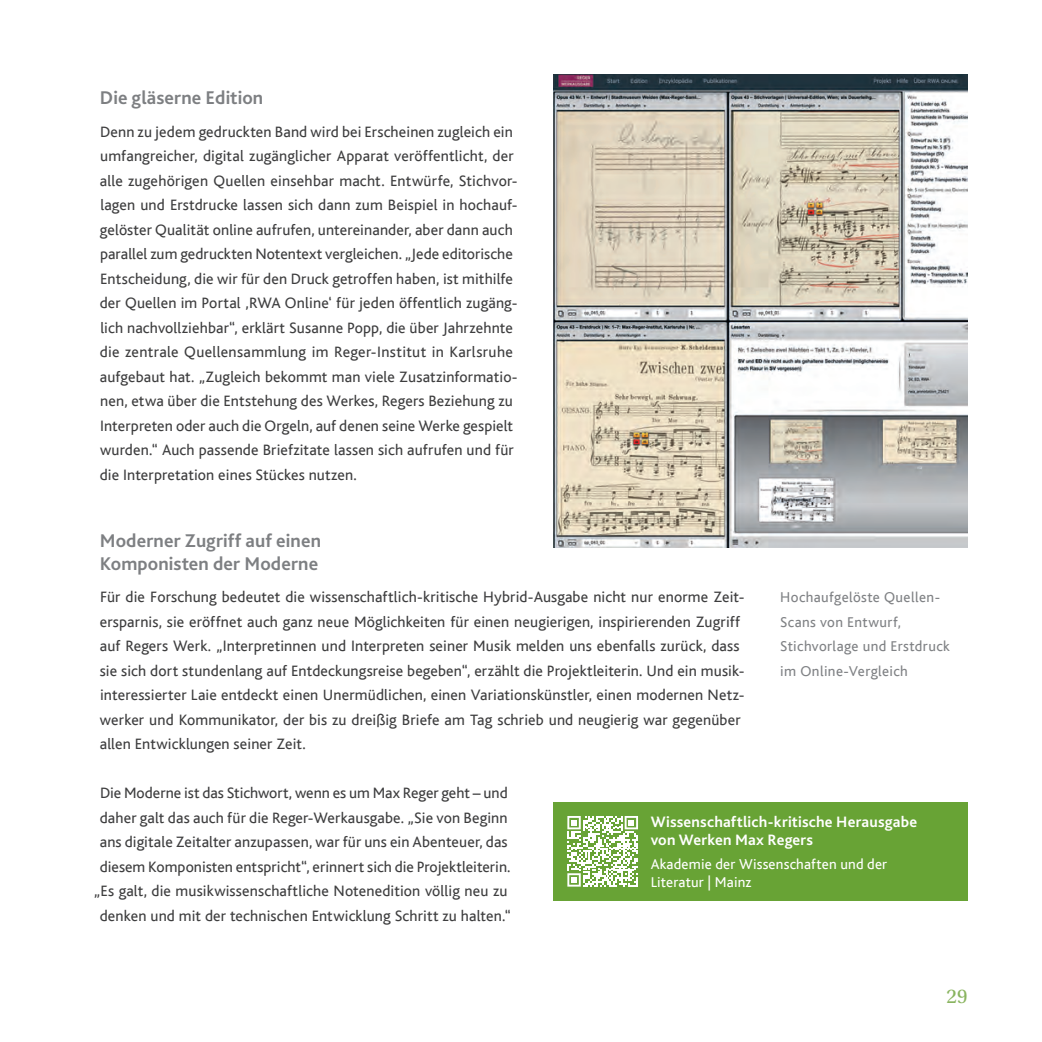
<style>
.page{position:relative;width:1042px;height:1042px;background:#fff}
.page>*{position:absolute;margin:0;border:0;box-sizing:border-box;transform-origin:0 0}
.t1{font:21px "Utopia Std";color:#89b45f}
.t2{font:700 19.25px/23.1px "Bliss Pro";letter-spacing:.005em;color:#7d7f82}
.t3{font:15.75px/24.5px "Bliss";letter-spacing:.01em;color:#3e3e3f}
.t4{font:700 15.75px/17.5px "Bliss Pro";letter-spacing:.01em;color:#fff}
.t5{font:14.88px/24.5px "Bliss";letter-spacing:.025em;color:#808285}
.t6{font:14.88px/17.5px "Bliss";letter-spacing:.01em;color:#fff}
</style>
<div class="page">
<div style="left:553px;top:801px;width:414px;height:99px;background:#68a335"></div>
<svg style="left:567px;top:816px;width:71px;height:70px"></svg>
<img style="left:553px;top:74px;width:414px;height:473px">
<p class="t2" style="left:100px;top:86px;width:165px">Die gläserne Edition</p>
<p class="t3" style="left:100px;top:119px;width:419px">Denn zu jedem gedruckten Band wird bei Erscheinen zugleich ein umfangreicher, digital zugänglicher Apparat veröffentlicht, der alle zugehörigen Quellen einsehbar macht. Entwürfe, Stichvor&shy;lagen und Erstdrucke lassen sich dann zum Beispiel in hochauf&shy;gelöster Qualität online aufrufen, untereinander, aber dann auch parallel zum gedruckten Notentext vergleichen. „Jede editorische Entscheidung, die wir für den Druck getroffen haben, ist mithilfe der Quellen im Portal ‚RWA Online‘ für jeden öffentlich zugäng&shy;lich nachvollziehbar“, erklärt Susanne Popp, die über Jahrzehnte die zentrale Quellensammlung im Reger-Institut in Karlsruhe aufgebaut hat. „Zugleich bekommt man viele Zusatzinformatio&shy;nen, etwa über die Entstehung des Werkes, Regers Beziehung zu Interpreten oder auch die Orgeln, auf denen seine Werke gespielt wurden.“ Auch passende Briefzitate lassen sich aufrufen und für die Interpretation eines Stückes nutzen.</p>
<p class="t2" style="left:100px;top:529px;width:223px">Moderner Zugriff auf einen<br>Komponisten der Moderne</p>
<p class="t3" style="left:100px;top:585px;width:646px">Für die Forschung bedeutet die wissenschaftlich-kritische Hybrid-Ausgabe nicht nur enorme Zeit&shy;ersparnis, sie eröffnet auch ganz neue Möglichkeiten für einen neugierigen, inspirierenden Zugriff auf Regers Werk. „Interpretinnen und Interpreten seiner Musik melden uns ebenfalls zurück, dass sie sich dort stundenlang auf Entdeckungsreise begeben“, erzählt die Projektleiterin. Und ein musik&shy;interessierter Laie entdeckt einen Unermüdlichen, einen Variationskünstler, einen modernen Netz&shy;werker und Kommunikator, der bis zu dreißig Briefe am Tag schrieb und neugierig war gegenüber allen Entwicklungen seiner Zeit.</p>
<p class="t3" style="left:94px;top:781px;width:419px;text-align:center">Die Moderne ist das Stichwort, wenn es um Max Reger geht – und daher galt das auch für die Reger-Werkausgabe. „Sie von Beginn ans digitale Zeitalter anzupassen, war für uns ein Abenteuer, das diesem Komponisten entspricht“, erinnert sich die Projektleiterin. „Es galt, die musikwissenschaftliche Notenedition völlig neu zu denken und mit der technischen Entwicklung Schritt zu halten.“</p>
<p class="t5" style="left:780px;top:585px;width:171px">Hochaufgelöste Quellen-<br>Scans von Entwurf,<br>Stichvorlage und Erstdruck im Online-Vergleich</p>
<p class="t4" style="left:651px;top:813px;width:268px">Wissenschaftlich-kritische Herausgabe von Werken Max Regers</p>
<p class="t6" style="left:651px;top:856px;width:238px">Akademie der Wissenschaften und der<br>Literatur | Mainz</p>
<h1 class="t1" style="left:946px;top:985px;width:22px">29</h1>
</div>
